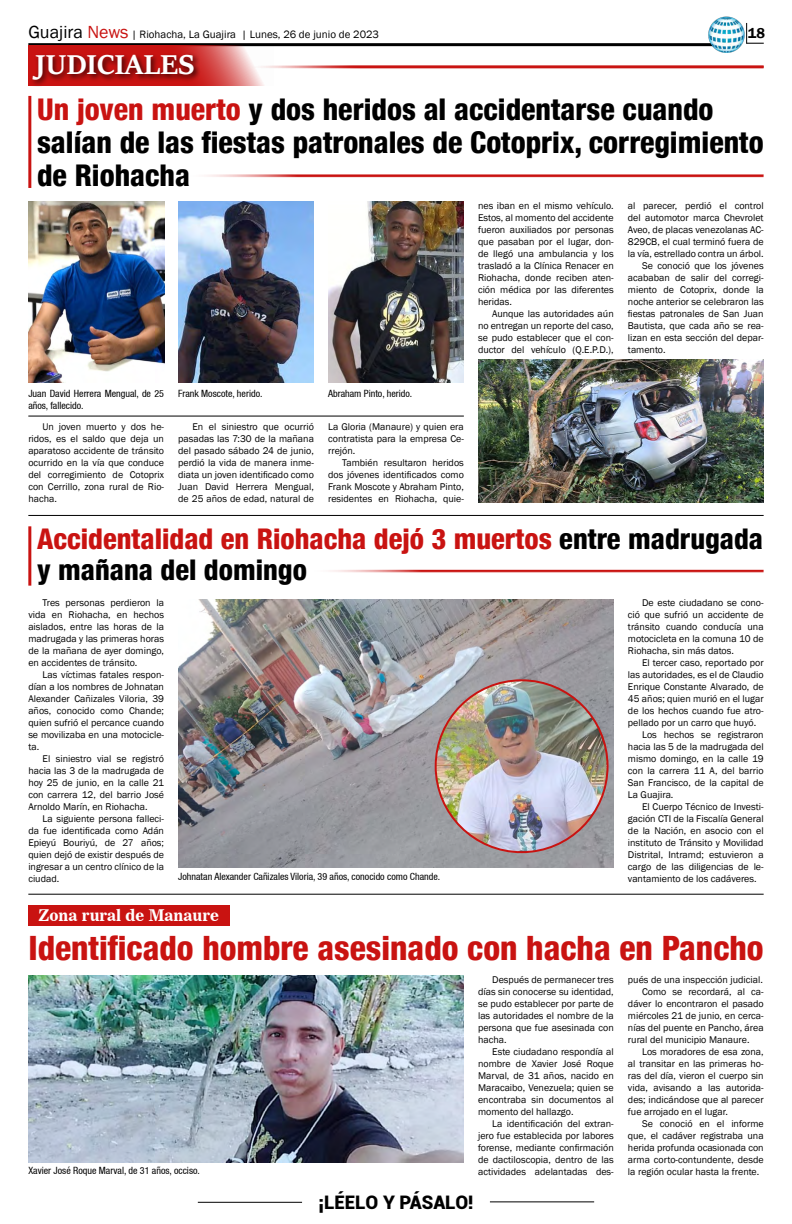
<style>
.page{position:relative;width:792px;height:1224px;background:#fff}
.page>*{position:absolute;margin:0;border:0;box-sizing:border-box;transform-origin:0 0}
.t1{font:800 condensed 33.5px "Helvetica 87";color:#c91311}
.t2{font:700 30px "Sitka Heading";color:#fff}
.t3{font:800 condensed 29.9px/32.9px "Helvetica 87";color:#000}
.t4{font:800 condensed 28.5px/31.3px "Helvetica 87";color:#c91311}
.t5{font:900 18.7px "Roboto";color:#000}
.t6{font:16px "News 706 BT Bold C";color:#fff}
.t7{font:600 14.7px "Franklin Gothic";color:#000}
.t8{font:11px "Franklin Gothic";color:#000}
.t9{font:10px/12px "Franklin Gothic";color:#000;text-align:justify}
.t10{font:condensed 10px/12px "Helvetica 57";color:#000}
.s1{font-size:18px}
.s2{font-size:18px;color:#c91311}
.s3{color:#c91311}
.s4{color:#000}
</style>
<div class="page">
<hr style="left:198px;top:1202px;width:104px;height:1px;background:#000">
<hr style="left:490px;top:1201px;width:104px;height:1px;background:#000">
<hr style="left:28px;top:43px;width:688px;height:3px;background:#000">
<img style="left:708px;top:16px;width:37px;height:37px">
<svg style="left:746px;top:23px;width:18px;height:21px"></svg>
<svg style="left:28px;top:45px;width:245px;height:41px"></svg>
<div style="left:29px;top:52px;width:172px;height:35px;background:#000;opacity:.75"></div>
<hr style="left:246px;top:66px;width:518px;height:3px;background:#c91311">
<hr style="left:184px;top:174px;width:580px;height:3px;background:#c91311">
<hr style="left:308px;top:570px;width:456px;height:3px;background:#c91311">
<hr style="left:28px;top:515px;width:736px;height:1px;background:#000">
<hr style="left:28px;top:894px;width:736px;height:1px;background:#000">
<hr style="left:28px;top:416px;width:436px;height:1px;background:#000">
<hr style="left:28px;top:96px;width:3px;height:92px;background:#c91311">
<hr style="left:28px;top:526px;width:3px;height:60px;background:#c91311">
<div style="left:28px;top:905px;width:202px;height:21px;background:#c91311"></div>
<img style="left:478px;top:359px;width:286px;height:143px">
<img style="left:28px;top:202px;width:136px;height:181px">
<img style="left:178px;top:202px;width:136px;height:181px">
<img style="left:328px;top:202px;width:136px;height:181px">
<img style="left:178px;top:599px;width:436px;height:268px">
<img style="left:436px;top:680px;width:172px;height:172px;border-radius:86px">
<img style="left:28px;top:976px;width:436px;height:186px">
<p class="t8" style="left:28px;top:28px;width:352px"><span class="s1">Guajira</span> <span class="s2">News</span> | Riohacha, La Guajira | Lunes, 26 de junio de 2023</p>
<h3 class="t7" style="left:748px;top:24px;width:19px">18</h3>
<h2 class="t2" style="left:35px;top:42px;width:161px">JUDICIALES</h2>
<h3 class="t3" style="left:37px;top:92px;width:728px"><span class="s3">Un joven muerto</span> y dos heridos al accidentarse cuando salían de las fiestas patronales de Cotoprix, corregimiento de Riohacha</h3>
<p class="t10" style="left:28px;top:387px;width:137px">Juan David Herrera Mengual, de 25 años, fallecido.</p>
<p class="t10" style="left:178px;top:387px;width:86px">Frank Moscote, herido.</p>
<p class="t10" style="left:328px;top:387px;width:86px">Abraham Pinto, herido.</p>
<p class="t9" style="left:28px;top:420px;width:137px;text-indent:14px">Un joven muerto y dos he&shy;ridos, es el saldo que deja un aparatoso accidente de tránsito ocurrido en la vía que conduce del corregimiento de Cotoprix con Cerrillo, zona rural de Rio&shy;hacha.</p>
<p class="t9" style="left:178px;top:420px;width:137px;text-indent:14px">En el siniestro que ocurrió pasadas las 7:30 de la mañana del pasado sábado 24 de junio, perdió la vida de manera inme&shy;diata un joven identificado como Juan David Herrera Mengual, de 25 años de edad, natural de</p>
<p class="t9" style="left:328px;top:420px;width:137px">La Gloria (Manaure) y quien era contratista para la empresa Ce&shy;rrejón.</p>
<p class="t9" style="left:328px;top:456px;width:137px;text-indent:14px">También resultaron heridos dos jóvenes identificados como Frank Moscote y Abraham Pinto, residentes en Riohacha, quie-</p>
<p class="t9" style="left:478px;top:200px;width:137px">nes iban en el mismo vehículo.<br>Estos, al momento del accidente fueron auxiliados por personas que pasaban por el lugar, don&shy;de llegó una ambulancia y los trasladó a la Clínica Renacer en Riohacha, donde reciben aten&shy;ción médica por las diferentes heridas.</p>
<p class="t9" style="left:478px;top:308px;width:137px;text-indent:14px">Aunque las autoridades aún no entregan un reporte del caso, se pudo establecer que el con&shy;ductor del vehículo (Q.E.P.D.),</p>
<p class="t9" style="left:628px;top:200px;width:137px">al parecer, perdió el control</p>
<p class="t9" style="left:628px;top:212px;width:137px">del automotor marca Chevrolet</p>
<p class="t9" style="left:628px;top:224px;width:137px">Aveo, de placas venezolanas AC-</p>
<p class="t9" style="left:628px;top:236px;width:137px">829CB, el cual terminó fuera de</p>
<p class="t9" style="left:628px;top:248px;width:137px">la vía, estrellado contra un árbol.</p>
<p class="t9" style="left:642px;top:260px;width:123px">Se conoció que los jóvenes</p>
<p class="t9" style="left:628px;top:272px;width:137px">acababan de salir del corregi-</p>
<p class="t9" style="left:628px;top:284px;width:137px">miento de Cotoprix, donde la</p>
<p class="t9" style="left:628px;top:296px;width:137px">noche anterior se celebraron las</p>
<p class="t9" style="left:628px;top:308px;width:137px">fiestas patronales de San Juan</p>
<p class="t9" style="left:628px;top:320px;width:137px">Bautista, que cada año se rea-</p>
<p class="t9" style="left:628px;top:332px;width:137px">lizan en esta sección del depar-</p>
<p class="t9" style="left:628px;top:344px;width:39px">tamento.</p>
<h3 class="t4" style="left:37px;top:523px;width:728px">Accidentalidad en Riohacha dejó 3 muertos <span class="s4">entre madrugada y mañana del domingo</span></h3>
<p class="t9" style="left:28px;top:597px;width:137px;text-indent:14px">Tres personas perdieron la vida en Riohacha, en hechos aislados, entre las horas de la madrugada y las primeras horas de la mañana de ayer domingo, en accidentes de tránsito.</p>
<p class="t9" style="left:28px;top:669px;width:137px;text-indent:14px">Las víctimas fatales respon&shy;dían a los nombres de Johnatan Alexander Cañizales Viloria, 39 años, conocido como Chande; quien sufrió el percance cuando se movilizaba en una motocicle&shy;ta.</p>
<p class="t9" style="left:28px;top:753px;width:137px;text-indent:14px">El siniestro vial se registró hacia las 3 de la madrugada de hoy 25 de junio, en la calle 21 con carrera 12, del barrio José Arnoldo Marín, en Riohacha.</p>
<p class="t9" style="left:28px;top:813px;width:137px;text-indent:14px">La siguiente persona falleci&shy;da fue identificada como Adán Epieyú Bouriyú, de 27 años; quien dejó de existir después de ingresar a un centro clínico de la ciudad.</p>
<p class="t10" style="left:178px;top:870px;width:264px">Johnatan Alexander Cañizales Viloria, 39 años, conocido como Chande.</p>
<h3 class="t6" style="left:39px;top:906px;width:182px">Zona rural de Manaure</h3>
<p class="t9" style="left:628px;top:597px;width:137px;text-indent:14px">De este ciudadano se cono&shy;ció que sufrió un accidente de tránsito cuando conducía una motocicleta en la comuna 10 de Riohacha, sin más datos.</p>
<p class="t9" style="left:642px;top:657px;width:123px">El tercer caso, reportado por</p>
<p class="t9" style="left:628px;top:669px;width:137px">las autoridades, es el de Claudio</p>
<p class="t9" style="left:628px;top:681px;width:137px">Enrique Constante Alvarado, de</p>
<p class="t9" style="left:628px;top:693px;width:137px">45 años; quien murió en el lugar</p>
<p class="t9" style="left:628px;top:705px;width:137px">de los hechos cuando fue atro-</p>
<p class="t9" style="left:628px;top:717px;width:130px">pellado por un carro que huyó.</p>
<p class="t9" style="left:642px;top:729px;width:123px">Los hechos se registraron</p>
<p class="t9" style="left:628px;top:741px;width:137px">hacia las 5 de la madrugada del</p>
<p class="t9" style="left:628px;top:753px;width:137px">mismo domingo, en la calle 19</p>
<p class="t9" style="left:628px;top:765px;width:137px">con la carrera 11 A, del barrio</p>
<p class="t9" style="left:628px;top:777px;width:137px">San Francisco, de la capital de</p>
<p class="t9" style="left:628px;top:789px;width:47px">La Guajira.</p>
<p class="t9" style="left:642px;top:801px;width:123px">El Cuerpo Técnico de Investi-</p>
<p class="t9" style="left:628px;top:813px;width:137px">gación CTI de la Fiscalía General</p>
<p class="t9" style="left:628px;top:825px;width:137px">de la Nación, en asocio con el</p>
<p class="t9" style="left:628px;top:837px;width:137px">instituto de Tránsito y Movilidad</p>
<p class="t9" style="left:628px;top:849px;width:137px">Distrital, Intramd; estuvieron a</p>
<p class="t9" style="left:628px;top:861px;width:137px">cargo de las diligencias de le-</p>
<p class="t9" style="left:628px;top:873px;width:130px">vantamiento de los cadáveres.</p>
<h1 class="t1" style="left:28px;top:928px;width:737px">Identificado hombre asesinado con hacha en Pancho</h1>
<p class="t10" style="left:28px;top:1164px;width:173px">Xavier José Roque Marval, de 31 años, occiso.</p>
<p class="t9" style="left:478px;top:973px;width:137px;text-indent:14px">Después de permanecer tres días sin conocerse su identidad, se pudo establecer por parte de las autoridades el nombre de la persona que fue asesinada con hacha.</p>
<p class="t9" style="left:478px;top:1045px;width:137px;text-indent:14px">Este ciudadano respondía al nombre de Xavier José Roque Marval, de 31 años, nacido en Maracaibo, Venezuela; quien se encontraba sin documentos al momento del hallazgo.</p>
<p class="t9" style="left:478px;top:1117px;width:137px;text-indent:14px">La identificación del extran&shy;jero fue establecida por labores forense, mediante confirmación de dactiloscopia, dentro de las actividades adelantadas des-</p>
<h3 class="t5" style="left:318px;top:1189px;width:157px">¡LÉELO Y PÁSALO!</h3>
<p class="t9" style="left:628px;top:973px;width:136px">pués de una inspección judicial.</p>
<p class="t9" style="left:642px;top:985px;width:123px">Como se recordará, al ca-</p>
<p class="t9" style="left:628px;top:997px;width:137px">dáver lo encontraron el pasado</p>
<p class="t9" style="left:628px;top:1009px;width:137px">miércoles 21 de junio, en cerca-</p>
<p class="t9" style="left:628px;top:1021px;width:137px">nías del puente en Pancho, área</p>
<p class="t9" style="left:628px;top:1033px;width:123px">rural del municipio Manaure.</p>
<p class="t9" style="left:642px;top:1045px;width:123px">Los moradores de esa zona,</p>
<p class="t9" style="left:628px;top:1057px;width:137px">al transitar en las primeras ho-</p>
<p class="t9" style="left:628px;top:1069px;width:137px">ras del día, vieron el cuerpo sin</p>
<p class="t9" style="left:628px;top:1081px;width:137px">vida, avisando a las autorida-</p>
<p class="t9" style="left:628px;top:1093px;width:137px">des; indicándose que al parecer</p>
<p class="t9" style="left:628px;top:1105px;width:101px">fue arrojado en el lugar.</p>
<p class="t9" style="left:642px;top:1117px;width:123px">Se conoció en el informe</p>
<p class="t9" style="left:628px;top:1129px;width:137px">que, el cadáver registraba una</p>
<p class="t9" style="left:628px;top:1141px;width:137px">herida profunda ocasionada con</p>
<p class="t9" style="left:628px;top:1153px;width:137px">arma corto-contundente, desde</p>
<p class="t9" style="left:628px;top:1165px;width:133px">la región ocular hasta la frente.</p>
</div>
